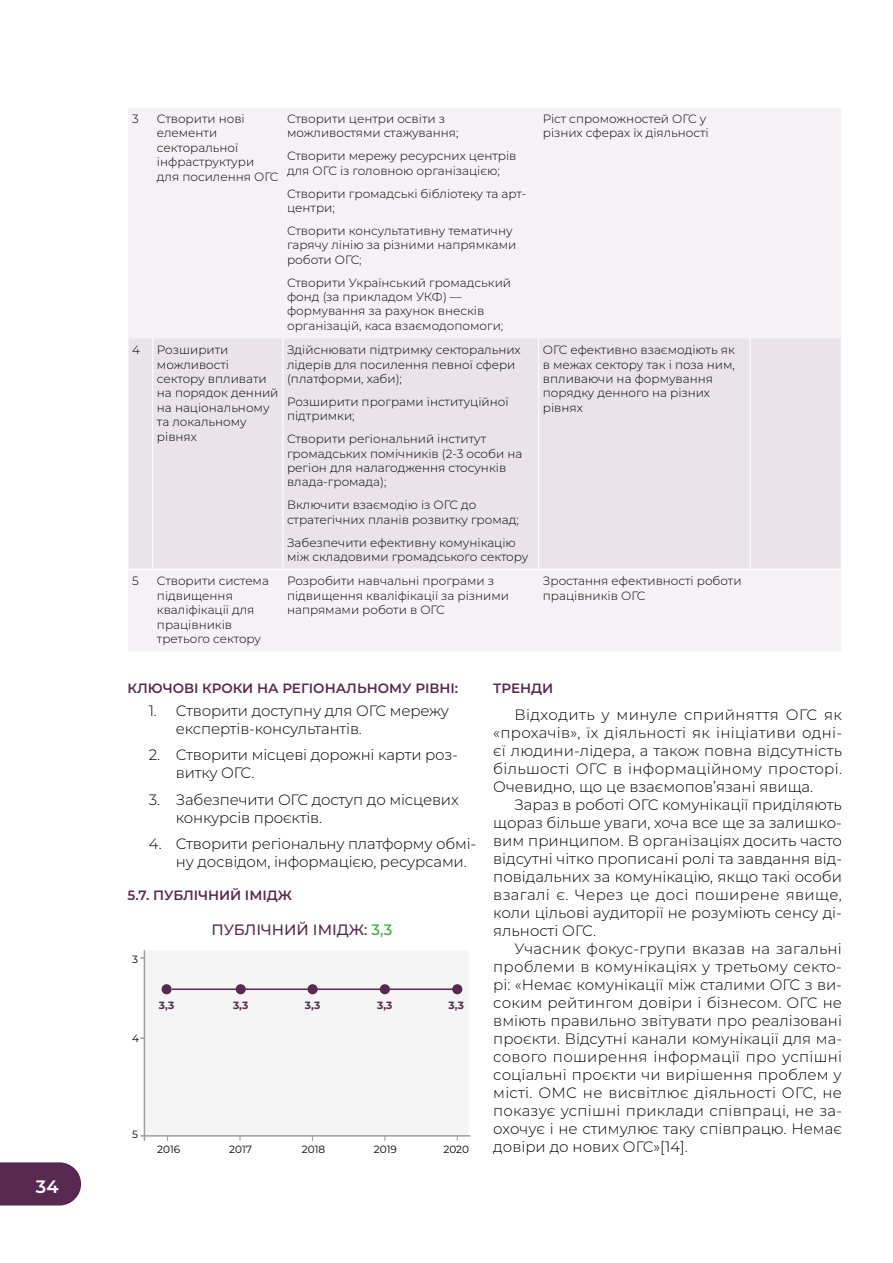
<style>
.page{position:relative;width:893px;height:1263px;background:#fff}
.page>*{position:absolute;margin:0;border:0;box-sizing:border-box;transform-origin:0 0}
.t1{font:600 18px "Montserrat";color:#fff}
.t2{font:300 15px/18px "Montserrat";letter-spacing:-.01em;color:#000}
.t3{font:500 15px "Montserrat";color:#572950}
.t4{font:600 13.5px "Montserrat";color:#572950}
.t5{font:300 12px/14.4px "Montserrat";color:#000}
.t6{font:10.5px "Montserrat";color:#000}
.t7{font:700 10.5px "Montserrat";color:#572950}
.s1{color:#35a936}
</style>
<div class="page">
<svg style="left:0;top:1162px;width:81px;height:43px;background:#61365a"></svg>
<div style="left:144px;top:950px;width:325px;height:186px;background:#f5f5f5"></div>
<hr style="left:140px;top:1135px;width:330px;height:1px;background:#9d9d9c">
<hr style="left:144px;top:950px;width:1px;height:191px;background:#9d9d9c">
<div style="left:162px;top:984px;width:10px;height:10px;background:#572950;border-radius:50%"></div>
<div style="left:236px;top:984px;width:10px;height:10px;background:#572950;border-radius:50%"></div>
<div style="left:380px;top:984px;width:10px;height:10px;background:#572950;border-radius:50%"></div>
<div style="left:307px;top:984px;width:11px;height:10px;background:#572950;border-radius:50%"></div>
<div style="left:452px;top:984px;width:10px;height:10px;background:#572950;border-radius:50%"></div>
<hr style="left:172px;top:988px;width:286px;height:2px;background:#572950">
<div style="left:128px;top:108px;width:713px;height:543px;background:#f5f1f5"></div>
<div style="left:129px;top:338px;width:712px;height:231px;background:#eae4ea"></div>
<hr style="left:282px;top:338px;width:1px;height:231px;background:#fff">
<hr style="left:538px;top:338px;width:1px;height:231px;background:#fff">
<hr style="left:750px;top:338px;width:1px;height:231px;background:#fff">
<hr style="left:153px;top:569px;width:130px;height:1px;background:#fff">
<hr style="left:283px;top:569px;width:256px;height:1px;background:#fff">
<hr style="left:539px;top:569px;width:211px;height:1px;background:#fff">
<hr style="left:750px;top:569px;width:92px;height:1px;background:#fff">
<hr style="left:128px;top:338px;width:1px;height:231px;background:#fff">
<hr style="left:152px;top:338px;width:1px;height:231px;background:#fff">
<svg style="left:128px;top:569px;width:25px;height:1px"></svg>
<h1 class="t1" style="left:36px;top:1173px;width:24px">34</h1>
<p class="t5" style="left:132px;top:111px;width:8px">3</p>
<p class="t5" style="left:157px;top:111px;width:123px">Створити нові елементи секторальної інфраструктури для посилення ОГС</p>
<p class="t5" style="left:287px;top:111px;width:173px">Створити центри освіти з можливостями стажування;</p>
<p class="t5" style="left:287px;top:148px;width:231px">Створити мережу ресурсних центрів для ОГС із головною організацією;</p>
<p class="t5" style="left:287px;top:186px;width:241px">Створити громадські бібліотеку та арт&shy;центри;</p>
<p class="t5" style="left:287px;top:223px;width:231px">Створити консультативну тематичну гарячу лінію за різними напрямками роботи ОГС;</p>
<p class="t5" style="left:287px;top:275px;width:225px">Створити Український громадський фонд (за прикладом УКФ) — формування за рахунок внесків організацій, каса взаємодопомоги;</p>
<p class="t5" style="left:132px;top:342px;width:9px">4</p>
<p class="t5" style="left:157px;top:342px;width:123px">Розширити можливості сектору впливати на порядок денний на національному та локальному рівнях</p>
<p class="t5" style="left:287px;top:342px;width:235px">Здійснювати підтримку секторальних лідерів для посилення певної сфери (платформи, хаби);</p>
<p class="t5" style="left:287px;top:394px;width:223px">Розширити програми інституційної підтримки;</p>
<p class="t5" style="left:287px;top:431px;width:237px">Створити регіональний інститут громадських помічників (2-3 особи на регіон для налагодження стосунків влада-громада);</p>
<p class="t5" style="left:287px;top:497px;width:233px">Включити взаємодію із ОГС до стратегічних планів розвитку громад;</p>
<p class="t5" style="left:287px;top:535px;width:243px">Забезпечити ефективну комунікацію між складовими громадського сектору</p>
<p class="t5" style="left:543px;top:111px;width:167px">Ріст спроможностей ОГС у різних сферах їх діяльності</p>
<p class="t5" style="left:543px;top:342px;width:194px">ОГС ефективно взаємодіють як в межах сектору так і поза ним, впливаючи на формування порядку денного на різних рівнях</p>
<p class="t5" style="left:132px;top:573px;width:8px">5</p>
<p class="t5" style="left:157px;top:573px;width:114px">Створити система підвищення кваліфікації для працівників третього сектору</p>
<p class="t5" style="left:287px;top:573px;width:223px">Розробити навчальні програми з підвищення кваліфікації за різними напрямами роботи в ОГС</p>
<p class="t5" style="left:543px;top:573px;width:200px">Зростання ефективності роботи працівників ОГС</p>
<p class="t4" style="left:128px;top:679px;width:332px">КЛЮЧОВІ КРОКИ НА РЕГІОНАЛЬНОМУ РІВНІ:</p>
<p class="t2" style="left:176px;top:701px;width:275px;text-indent:-27px">1. Створити доступну для ОГС мережу експертів-консультантів.</p>
<p class="t2" style="left:176px;top:745px;width:284px;text-indent:-27px">2. Створити місцеві дорожні карти роз&shy;витку ОГС.</p>
<p class="t2" style="left:176px;top:790px;width:284px;text-indent:-27px">3. Забезпечити ОГС доступ до місцевих конкурсів проєктів.</p>
<p class="t2" style="left:176px;top:834px;width:302px;text-indent:-27px">4. Створити регіональну платформу обмі&shy;ну досвідом, інформацією, ресурсами.</p>
<p class="t4" style="left:128px;top:886px;width:166px">5.7. ПУБЛІЧНИЙ ІМІДЖ</p>
<p class="t3" style="left:211px;top:920px;width:182px">ПУБЛІЧНИЙ ІМІДЖ: <span class="s1">3,3</span></p>
<p class="t6" style="left:132px;top:952px;width:7px">3</p>
<p class="t6" style="left:132px;top:1031px;width:8px">4</p>
<p class="t7" style="left:159px;top:997px;width:17px">3,3</p>
<p class="t7" style="left:233px;top:997px;width:17px">3,3</p>
<p class="t7" style="left:305px;top:997px;width:17px">3,3</p>
<p class="t7" style="left:377px;top:997px;width:17px">3,3</p>
<p class="t7" style="left:449px;top:997px;width:17px">3,3</p>
<p class="t6" style="left:132px;top:1127px;width:7px">5</p>
<p class="t6" style="left:157px;top:1141px;width:25px">2016</p>
<p class="t6" style="left:229px;top:1141px;width:24px">2017</p>
<p class="t6" style="left:302px;top:1141px;width:25px">2018</p>
<p class="t6" style="left:374px;top:1141px;width:25px">2019</p>
<p class="t6" style="left:443px;top:1141px;width:27px">2020</p>
<p class="t4" style="left:493px;top:679px;width:62px">ТРЕНДИ</p>
<p class="t2" style="left:493px;top:705px;width:350px;text-align:justify;text-indent:21px">Відходить у минуле сприйняття ОГС як «прохачів», їх діяльності як ініціативи одні&shy;єї людини-лідера, а також повна відсутність більшості ОГС в інформаційному просторі.<br>Очевидно, що це взаємопов’язані явища.</p>
<p class="t2" style="left:493px;top:795px;width:350px;text-align:justify;text-indent:21px">Зараз в роботі ОГС комунікації приділяють щораз більше уваги, хоча все ще за залишко&shy;вим принципом. В організаціях досить часто відсутні чітко прописані ролі та завдання від&shy;повідальних за комунікацію, якщо такі особи взагалі є. Через це досі поширене явище, коли цільові аудиторії не розуміють сенсу ді&shy;яльності ОГС.</p>
<p class="t2" style="left:493px;top:939px;width:350px;text-align:justify;text-indent:21px">Учасник фокус-групи вказав на загальні проблеми в комунікаціях у третьому секто&shy;рі: «Немає комунікації між сталими ОГС з ви&shy;соким рейтингом довіри і бізнесом. ОГС не вміють правильно звітувати про реалізовані проєкти. Відсутні канали комунікації для ма&shy;сового поширення інформації про успішні соціальні проєкти чи вирішення проблем у місті. ОМС не висвітлює діяльності ОГС, не показує успішні приклади співпраці, не за&shy;охочує і не стимулює таку співпрацю. Немає довіри до нових ОГС»[14].</p>
</div>
